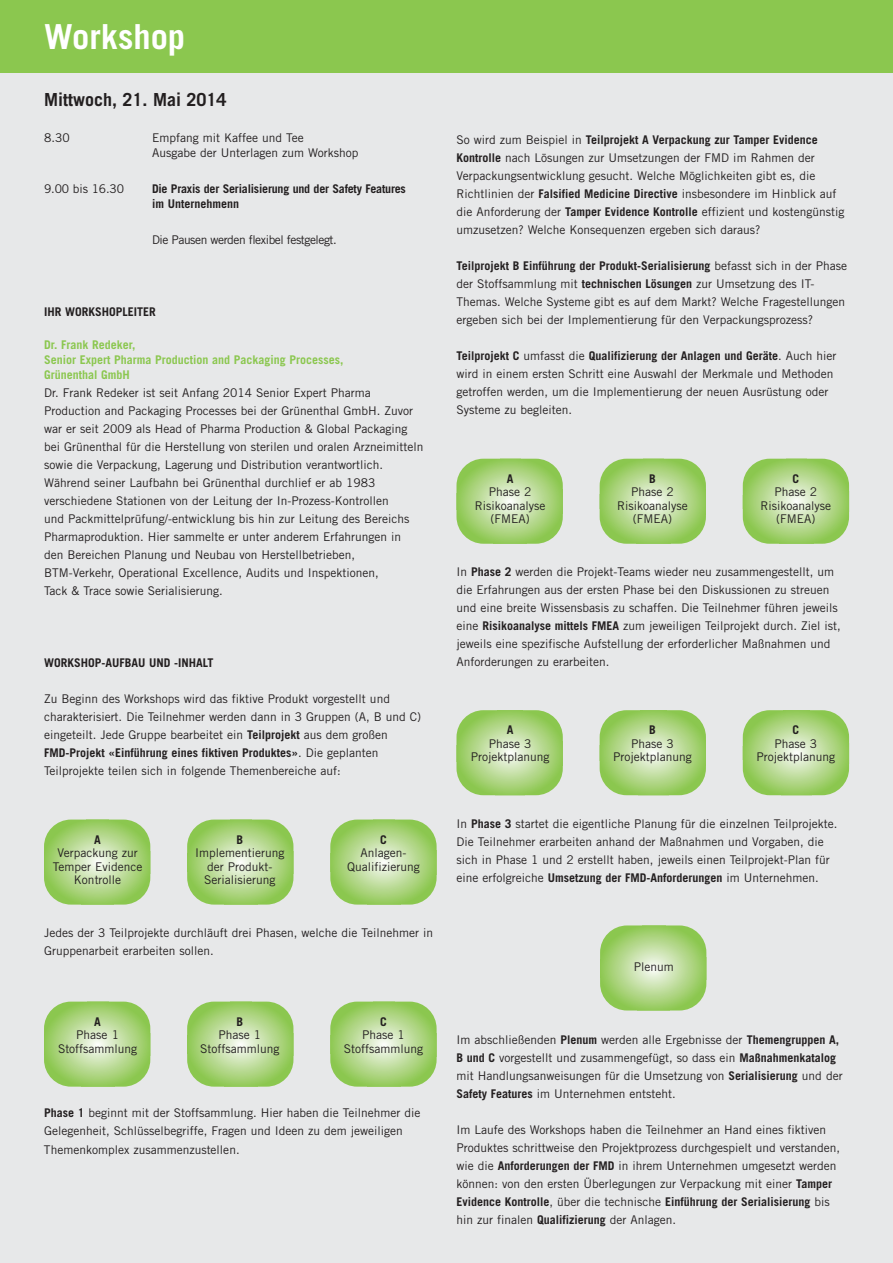
<style>
.page{position:relative;width:893px;height:1263px;background:#e7e8e9}
.page>*{position:absolute;margin:0;border:0;box-sizing:border-box;transform-origin:0 0}
.t1{font:700 34.5px "Trade Gothic";color:#fff}
.t2{font:700 18px "Trade Gothic";color:#231f20}
.t3{font:12px/18px "Trade Gothic";color:#231f20}
.t4{font:700 12px/15px "Trade Gothic";color:#231f20}
.t5{font:700 12px/15px "Trade Gothic";color:#8bc74f}
.t6{font:12px "Trade Gothic";letter-spacing:-.035em;color:#231f20}
.s1{font-weight:700}
</style>
<div class="page">
<div style="left:0;top:0;width:893px;height:72px;background:#8bc74f"></div>
<svg style="left:44px;top:819px;width:106px;height:86px;background:#add582"></svg>
<svg style="left:187px;top:819px;width:106px;height:86px;background:#add583"></svg>
<svg style="left:330px;top:819px;width:107px;height:86px;background:#add583"></svg>
<svg style="left:44px;top:1001px;width:106px;height:86px;background:#add582"></svg>
<svg style="left:187px;top:1001px;width:106px;height:86px;background:#add583"></svg>
<svg style="left:330px;top:1001px;width:107px;height:86px;background:#add583"></svg>
<svg style="left:456px;top:459px;width:107px;height:85px;background:#add582"></svg>
<svg style="left:600px;top:459px;width:106px;height:85px;background:#add582"></svg>
<svg style="left:743px;top:459px;width:106px;height:85px;background:#add582"></svg>
<svg style="left:456px;top:710px;width:107px;height:85px;background:#add582"></svg>
<svg style="left:600px;top:710px;width:106px;height:85px;background:#add582"></svg>
<svg style="left:743px;top:710px;width:106px;height:85px;background:#add582"></svg>
<svg style="left:600px;top:925px;width:106px;height:85px;background:#add582"></svg>
<h1 class="t1" style="left:44px;top:15px;width:143px">Workshop</h1>
<h2 class="t2" style="left:44px;top:89px;width:184px">Mittwoch, 21. Mai 2014</h2>
<p class="t3" style="left:44px;top:129px;width:27px">8.30</p>
<p class="t3" style="left:152px;top:130px;width:208px;line-height:15px">Empfang mit Kaffee und Tee<br>Ausgabe der Unterlagen zum Workshop</p>
<p class="t3" style="left:44px;top:180px;width:82px">9.00 bis 16.30</p>
<p class="t4" style="left:152px;top:181px;width:255px">Die Praxis der Serialisierung und der Safety Features im Unternehmenn</p>
<p class="t6" style="left:152px;top:233px;width:186px">Die Pausen werden flexibel festgelegt.</p>
<p class="t4" style="left:44px;top:304px;width:113px">IHR WORKSHOPLEITER</p>
<p class="t5" style="left:44px;top:337px;width:301px">Dr. Frank Redeker,<br>Senior Expert Pharma Production and Packaging Processes,<br>Grünenthal GmbH</p>
<p class="t3" style="left:44px;top:384px;width:381px">Dr. Frank Redeker ist seit Anfang 2014 Senior Expert Pharma Production and Packaging Processes bei der Grünenthal GmbH. Zuvor war er seit 2009 als Head of Pharma Production &amp; Global Packaging bei Grünenthal für die Herstellung von sterilen und oralen Arzneimitteln sowie die Verpackung, Lagerung und Distribution verantwortlich.<br>Während seiner Laufbahn bei Grünenthal durchlief er ab 1983 verschiedene Stationen von der Leitung der In-Prozess-Kontrollen<br>und Packmittelprüfung/-entwicklung bis hin zur Leitung des Bereichs Pharmaproduktion. Hier sammelte er unter anderem Erfahrungen in<br>den Bereichen Planung und Neubau von Herstellbetrieben, BTM-Verkehr, Operational Excellence, Audits und Inspektionen,<br>Tack &amp; Trace sowie Serialisierung.</p>
<p class="t4" style="left:44px;top:655px;width:171px">WORKSHOP-AUFBAU UND -INHALT</p>
<p class="t3" style="left:44px;top:690px;width:379px">Zu Beginn des Workshops wird das fiktive Produkt vorgestellt und charakterisiert. Die Teilnehmer werden dann in 3 Gruppen (A, B und C) eingeteilt. Jede Gruppe bearbeitet ein <span class="s1">Teilprojekt</span> aus dem großen <span class="s1">FMD-Projekt «Einführung eines fiktiven Produktes»</span>. Die geplanten Teilprojekte teilen sich in folgende Themenbereiche auf:</p>
<p class="t4" style="left:94px;top:832px;width:8px">A</p>
<p class="t3" style="left:53px;top:846px;width:91px;line-height:13.5px;text-align:center">Verpackung zur<br>Temper Evidence<br>Kontrolle</p>
<p class="t4" style="left:237px;top:832px;width:8px">B</p>
<p class="t3" style="left:195px;top:846px;width:91px;line-height:13.5px;text-align:center">Implementierung der Produkt-<br>Serialisierung</p>
<p class="t4" style="left:380px;top:832px;width:8px">C</p>
<p class="t3" style="left:347px;top:846px;width:74px;line-height:13.5px;text-align:center">Anlagen-<br>Qualifizierung</p>
<p class="t3" style="left:44px;top:924px;width:391px">Jedes der 3 Teilprojekte durchläuft drei Phasen, welche die Teilnehmer in<br>Gruppenarbeit erarbeiten sollen.</p>
<p class="t4" style="left:94px;top:1014px;width:8px">A</p>
<p class="t3" style="left:58px;top:1028px;width:81px;line-height:13.5px;text-align:center">Phase 1<br>Stoffsammlung</p>
<p class="t4" style="left:237px;top:1014px;width:8px">B</p>
<p class="t3" style="left:200px;top:1028px;width:81px;line-height:13.5px;text-align:center">Phase 1<br>Stoffsammlung</p>
<p class="t4" style="left:380px;top:1014px;width:8px">C</p>
<p class="t3" style="left:344px;top:1028px;width:81px;line-height:13.5px;text-align:center">Phase 1<br>Stoffsammlung</p>
<p class="t3" style="left:44px;top:1104px;width:378px"><span class="s1">Phase 1</span> beginnt mit der Stoffsammlung. Hier haben die Teilnehmer die<br>Gelegenheit, Schlüsselbegriffe, Fragen und Ideen zu dem jeweiligen<br>Themenkomplex zusammenzustellen.</p>
<p class="t3" style="left:456px;top:131px;width:390px">So wird zum Beispiel in <span class="s1">Teilprojekt A Verpackung zur Tamper Evidence Kontrolle</span> nach Lösungen zur Umsetzungen der FMD im Rahmen der Verpackungsentwicklung gesucht. Welche Möglichkeiten gibt es, die Richtlinien der <span class="s1">Falsified Medicine Directive</span> insbesondere im Hinblick auf die Anforderung der <span class="s1">Tamper Evidence Kontrolle</span> effizient und kostengünstig umzusetzen? Welche Konsequenzen ergeben sich daraus?</p>
<p class="t3" style="left:456px;top:257px;width:392px"><span class="s1">Teilprojekt B Einführung der Produkt-Serialisierung</span> befasst sich in der Phase der Stoffsammlung mit <span class="s1">technischen Lösungen</span> zur Umsetzung des IT-Themas. Welche Systeme gibt es auf dem Markt? Welche Fragestellungen ergeben sich bei der Implementierung für den Verpackungsprozess?</p>
<p class="t3" style="left:456px;top:347px;width:382px"><span class="s1">Teilprojekt C</span> umfasst die <span class="s1">Qualifizierung der Anlagen und Geräte</span>. Auch hier wird in einem ersten Schritt eine Auswahl der Merkmale und Methoden getroffen werden, um die Implementierung der neuen Ausrüstung oder Systeme zu begleiten.</p>
<p class="t4" style="left:507px;top:471px;width:8px">A</p>
<p class="t3" style="left:475px;top:485px;width:72px;line-height:13.5px;text-align:center">Phase 2<br>Risikoanalyse (FMEA)</p>
<p class="t4" style="left:649px;top:471px;width:8px">B</p>
<p class="t3" style="left:617px;top:485px;width:72px;line-height:13.5px;text-align:center">Phase 2<br>Risikoanalyse (FMEA)</p>
<p class="t4" style="left:792px;top:471px;width:8px">C</p>
<p class="t3" style="left:760px;top:485px;width:72px;line-height:13.5px;text-align:center">Phase 2<br>Risikoanalyse (FMEA)</p>
<p class="t3" style="left:456px;top:563px;width:386px">In <span class="s1">Phase 2</span> werden die Projekt-Teams wieder neu zusammengestellt, um die Erfahrungen aus der ersten Phase bei den Diskussionen zu streuen und eine breite Wissensbasis zu schaffen. Die Teilnehmer führen jeweils eine <span class="s1">Risikoanalyse mittels FMEA</span> zum jeweiligen Teilprojekt durch. Ziel ist, jeweils eine spezifische Aufstellung der erforderlicher Maßnahmen und Anforderungen zu erarbeiten.</p>
<p class="t4" style="left:507px;top:722px;width:8px">A</p>
<p class="t3" style="left:471px;top:736px;width:80px;line-height:13.5px;text-align:center">Phase 3<br>Projektplanung</p>
<p class="t4" style="left:649px;top:722px;width:8px">B</p>
<p class="t3" style="left:613px;top:736px;width:80px;line-height:13.5px;text-align:center">Phase 3<br>Projektplanung</p>
<p class="t4" style="left:792px;top:722px;width:8px">C</p>
<p class="t3" style="left:756px;top:736px;width:80px;line-height:13.5px;text-align:center">Phase 3<br>Projektplanung</p>
<p class="t3" style="left:456px;top:815px;width:383px">In <span class="s1">Phase 3</span> startet die eigentliche Planung für die einzelnen Teilprojekte.<br>Die Teilnehmer erarbeiten anhand der Maßnahmen und Vorgaben, die sich in Phase 1 und 2 erstellt haben, jeweils einen Teilprojekt-Plan für eine erfolgreiche <span class="s1">Umsetzung der FMD-Anforderungen</span> im Unternehmen.</p>
<p class="t3" style="left:634px;top:957px;width:42px">Plenum</p>
<p class="t3" style="left:456px;top:1031px;width:388px">Im abschließenden <span class="s1">Plenum</span> werden alle Ergebnisse der <span class="s1">Themengruppen A, B und C</span> vorgestellt und zusammengefügt, so dass ein <span class="s1">Maßnahmenkatalog </span>mit Handlungsanweisungen für die Umsetzung von <span class="s1">Serialisierung</span> und der <span class="s1">Safety Features</span> im Unternehmen entsteht.</p>
<p class="t3" style="left:456px;top:1121px;width:385px">Im Laufe des Workshops haben die Teilnehmer an Hand eines fiktiven Produktes schrittweise den Projektprozess durchgespielt und verstanden, wie die <span class="s1">Anforderungen der FMD</span> in ihrem Unternehmen umgesetzt werden können: von den ersten Überlegungen zur Verpackung mit einer <span class="s1">Tamper Evidence Kontrolle</span>, über die technische <span class="s1">Einführung der Serialisierung</span> bis hin zur finalen <span class="s1">Qualifizierung</span> der Anlagen.</p>
</div>
